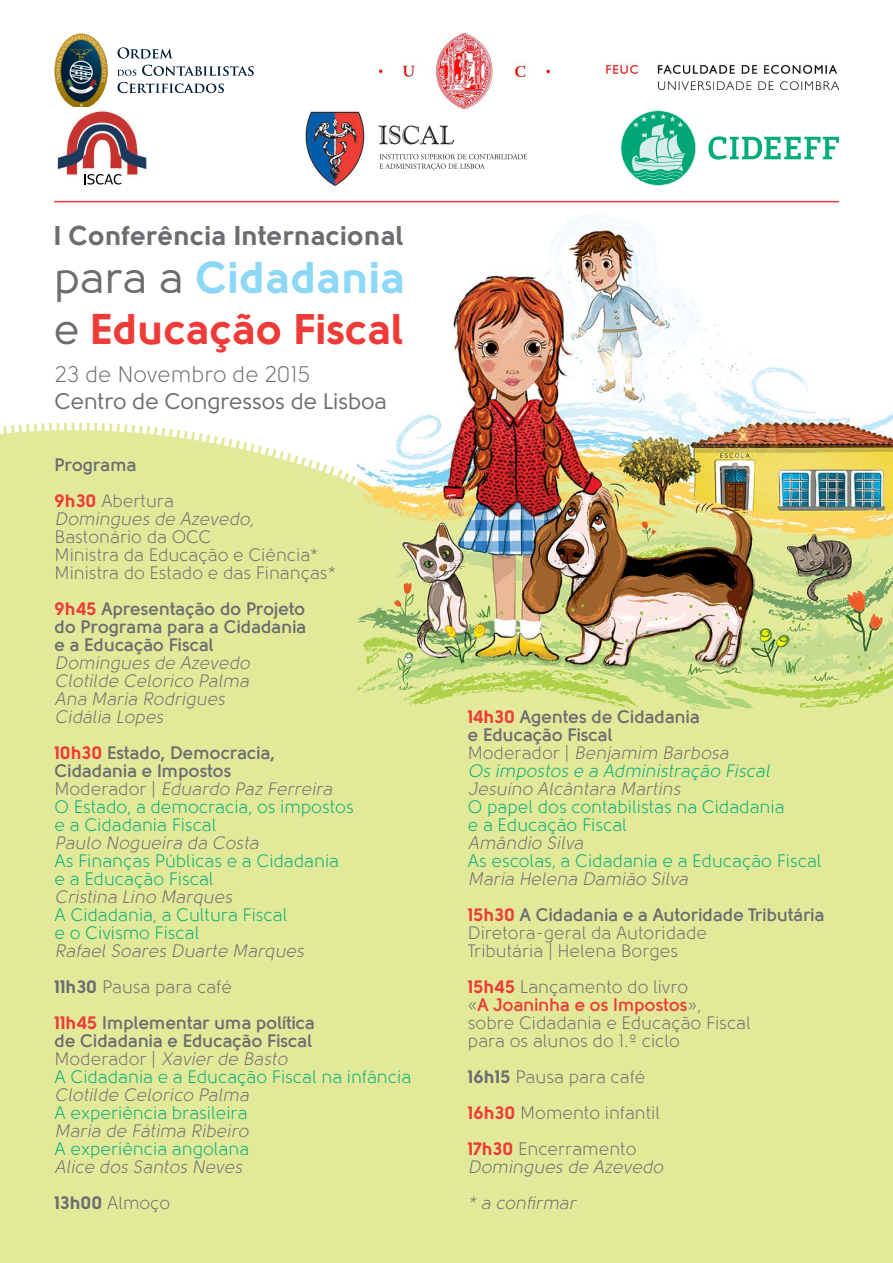
<style>
.page{position:relative;width:893px;height:1263px;background:#fff}
.page>*{position:absolute;margin:0;border:0;box-sizing:border-box;transform-origin:0 0}
.t1{font:900 44.4px "Solomon";letter-spacing:.01em;color:#8dd7f7}
.t2{font:900 42.75px "Solomon";letter-spacing:.005em;color:#ee3b37}
.t3{font:900 27px "Solomon";letter-spacing:.01em;color:#6c6d70}
.t4{font:22.5px "Solomon";color:#6c6d70}
.t5{font:22.5px "Solomon";color:#6c6d70}
.t6{font:18px/18px "Solomon";color:#00ac79}
.t7{font:italic 18px/36px "Solomon";color:#6c6d70}
.t8{font:18px/18px "Solomon";color:#6c6d70}
.t9{font:700 18px/18px "Solomon";color:#6c6d70}
.s1{font-weight:400;color:#6c6d70}
.s2{font-weight:900;color:#ee3b37}
.s3{font-weight:400}
.s4{font-weight:700;color:#6c6d70}
.s5{color:#6c6d70}
.s6{font-style:italic;color:#6c6d70}
.s7{font-weight:900;font-style:normal}
.s8{font-style:normal}
.s9{font-weight:900;font-style:normal;color:#ee3b37}
.s10{font-weight:700;font-style:normal}
.s11{font-weight:400;font-style:italic}
.s12{font-weight:400;font-style:italic;color:#00ac79}
.s13{font-weight:700;color:#ee3b37}
.s14{font-weight:900}
</style>
<div class="page">
<svg style="left:472px;top:154px;width:55px;height:15px"></svg>
<img style="left:305px;top:111px;width:167px;height:75px">
<div style="left:0;top:422px;width:893px;height:841px;background:#e2e999"></div>
<img style="left:357px;top:200px;width:536px;height:509px">
<svg style="left:117px;top:47px;width:56px;height:12px"></svg>
<svg style="left:117px;top:70px;width:19px;height:6px"></svg>
<svg style="left:142px;top:65px;width:112px;height:11px"></svg>
<svg style="left:117px;top:82px;width:107px;height:11px"></svg>
<svg style="left:55px;top:34px;width:53px;height:73px"></svg>
<img style="left:379px;top:34px;width:460px;height:75px">
<svg style="left:621px;top:110px;width:75px;height:76px"></svg>
<svg style="left:708px;top:136px;width:131px;height:24px"></svg>
<img style="left:57px;top:111px;width:90px;height:65px">
<svg style="left:84px;top:174px;width:37px;height:10px"></svg>
<hr style="left:54px;top:201px;width:785px;height:1px;background:#ee3b37">
<h3 class="t3" style="left:54px;top:220px;width:351px">I Conferência Internacional</h3>
<h1 class="t1" style="left:54px;top:251px;width:353px"><span class="s1">para a</span> Cidadania</h1>
<h2 class="t2" style="left:54px;top:304px;width:351px"><span class="s1">e</span> Educação Fiscal</h2>
<p class="t5" style="left:55px;top:362px;width:257px">23 de Novembro de 2015</p>
<p class="t4" style="left:55px;top:389px;width:334px">Centro de Congressos de Lisboa</p>
<p class="t9" style="left:55px;top:446px;width:121px;line-height:36px">Programa<br><span class="s2">9h30</span> <span class="s3">Abertura</span></p>
<p class="t7" style="left:55px;top:501px;width:204px">Domingues de Azevedo,</p>
<p class="t8" style="left:55px;top:528px;width:283px">Bastonário da OCC<br>Ministra da Educação e Ciência*<br>Ministra do Estado e das Finanças*</p>
<p class="t9" style="left:55px;top:599px;width:253px;text-align:justify"><span class="s2">9h45</span> Apresentação do Projeto do Programa para a Cidadania e a Educação Fiscal</p>
<p class="t7" style="left:55px;top:654px;width:200px;line-height:18px">Domingues de Azevedo<br>Clotilde Celorico Palma<br>Ana Maria Rodrigues<br>Cidália Lopes</p>
<p class="t6" style="left:55px;top:744px;width:301px"><span class="s2">10h30</span> <span class="s4">Estado, Democracia,<br>Cidadania e Impostos<br></span><span class="s5">M o d e ra d o r |</span> <span class="s6">Eduardo Paz Ferreira<br></span>O Estado, a democracia, os impostos e a Cidadania Fiscal</p>
<p class="t7" style="left:55px;top:825px;width:209px">Paulo Nogueira da Costa</p>
<p class="t6" style="left:55px;top:852px;width:286px">As Finanças Públicas e a Cidadania e a Educação Fiscal</p>
<p class="t7" style="left:55px;top:879px;width:183px">Cristina Lino Marques</p>
<p class="t6" style="left:55px;top:906px;width:234px">A Cidadania, a Cultura Fiscal e o Civismo Fiscal</p>
<p class="t7" style="left:55px;top:933px;width:262px">Rafael Soares Duarte Marques<br><span class="s7">11h30</span> <span class="s8">Pausa para café<br></span><span class="s9">11h45</span> <span class="s10">Implementar uma política</span></p>
<p class="t6" style="left:55px;top:1032px;width:358px"><span class="s4">de Cidadania e Educação Fiscal<br></span><span class="s5">M o d e ra d o r |</span> <span class="s6">Xavier de Basto<br></span>A Cidadania e a Educação Fiscal na infância</p>
<p class="t7" style="left:55px;top:1077px;width:199px">Clotilde Celorico Palma</p>
<p class="t6" style="left:55px;top:1104px;width:195px">A experiência brasileira</p>
<p class="t7" style="left:55px;top:1113px;width:199px">Maria de Fátima Ribeiro</p>
<p class="t6" style="left:55px;top:1140px;width:196px">A experiência angolana</p>
<p class="t7" style="left:55px;top:1149px;width:192px">Alice dos Santos Neves<br><span class="s7">13h00</span> <span class="s8">Almoço</span></p>
<p class="t9" style="left:468px;top:707px;width:307px"><span class="s2">14h30</span> Agentes de Cidadania<br>e Educação Fiscal<br><span class="s3">M o d e ra d o r |</span> <span class="s11">Benjamim Barbosa<br></span><span class="s12">Os impostos e a Administração Fiscal</span></p>
<p class="t7" style="left:468px;top:771px;width:218px">Jesuíno Alcântara Martins</p>
<p class="t6" style="left:468px;top:798px;width:318px">O papel dos contabilistas na Cidadania e a Educação Fiscal</p>
<p class="t7" style="left:468px;top:825px;width:121px">Amândio Silva</p>
<p class="t6" style="left:468px;top:852px;width:355px">As escolas, a Cidadania e a Educação Fiscal</p>
<p class="t9" style="left:468px;top:860px;width:358px;line-height:36px"><span class="s11">Maria Helena Damião Silva<br></span><span class="s2">15h30</span> A Cidadania e a Autoridade Tributária</p>
<p class="t8" style="left:468px;top:924px;width:241px">Diretora-geral da Autoridade<br>Tributária | Helena Borges</p>
<p class="t8" style="left:468px;top:978px;width:285px"><span class="s2">15h45</span> Lançamento do livro<br>«<span class="s13">A Joaninha e os Impostos</span>», sobre Cidadania e Educação Fiscal para os alunos do 1.º ciclo</p>
<p class="t8" style="left:468px;top:1059px;width:194px;line-height:36px"><span class="s14">16h15</span> Pausa para café<br><span class="s2">16h30</span> Momento infantil<br><span class="s2">17h30</span> Encerramento</p>
<p class="t7" style="left:468px;top:1149px;width:200px">Domingues de Azevedo * a confirmar</p>
</div>
